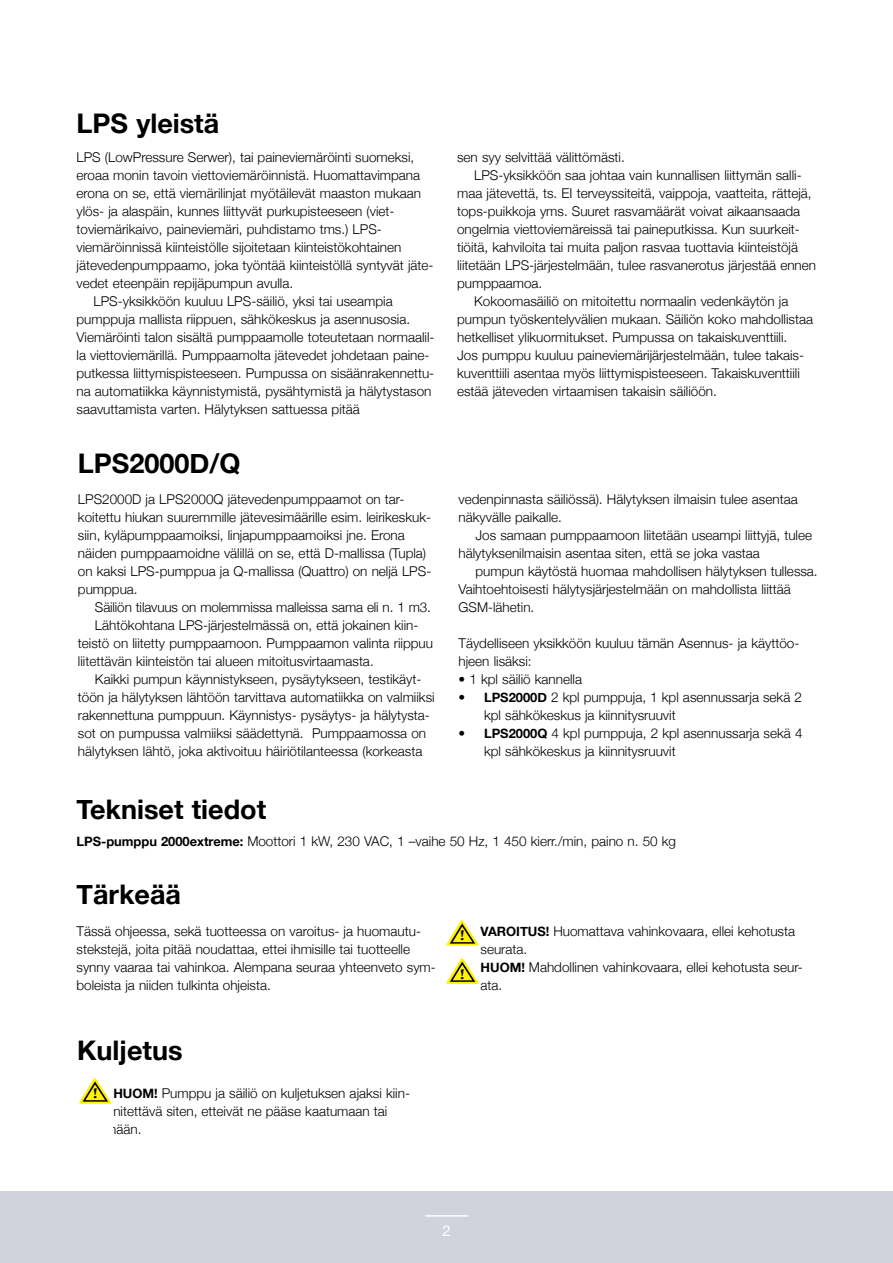
<style>
.page{position:relative;width:893px;height:1263px;background:#fff}
.page>*{position:absolute;margin:0;border:0;box-sizing:border-box;transform-origin:0 0}
.t1{font:700 27px "Helvetica Neue";color:#000}
.t2{font:15px "Helvetica Neue";color:#fff}
.t3{font:700 14.25px "Palatino";color:#000;scale:1.26 1}
.t4{font:300 13.5px/18px "Helvetica Neue";color:#000}
.s1{font-weight:700;font-size:12.9px}
</style>
<div class="page">
<div style="left:0;top:1191px;width:893px;height:72px;background:#d0d2dc"></div>
<hr style="left:425px;top:1215px;width:43px;height:1px;background:#fff">
<svg style="left:446px;top:920px;width:33px;height:26px"></svg>
<svg style="left:446px;top:958px;width:33px;height:26px"></svg>
<svg style="left:79px;top:1078px;width:33px;height:26px"></svg>
<h1 class="t1" style="left:77px;top:102px;width:144px">LPS yleistä</h1>
<p class="t4" style="left:77px;top:147px;width:339px">LPS (LowPressure Serwer), tai paineviemäröinti suomeksi,</p>
<p class="t4" style="left:77px;top:165px;width:345px">eroaa monin tavoin viettoviemäröinnistä. Huomattavimpana</p>
<p class="t4" style="left:77px;top:183px;width:346px">erona on se, että viemärilinjat myötäilevät maaston mukaan</p>
<p class="t4" style="left:77px;top:201px;width:320px">ylös- ja alaspäin, kunnes liittyvät purkupisteeseen (viet-</p>
<p class="t4" style="left:77px;top:219px;width:307px">toviemärikaivo, paineviemäri, puhdistamo tms.) LPS-</p>
<p class="t4" style="left:77px;top:237px;width:326px">viemäröinnissä kiinteistölle sijoitetaan kiinteistökohtainen</p>
<p class="t4" style="left:77px;top:255px;width:358px">jätevedenpumppaamo, joka työntää kiinteistöllä syntyvät jäte-</p>
<p class="t4" style="left:77px;top:273px;width:218px">vedet eteenpäin repijäpumpun avulla.</p>
<p class="t4" style="left:94px;top:291px;width:301px">LPS-yksikköön kuuluu LPS-säiliö, yksi tai useampia</p>
<p class="t4" style="left:77px;top:309px;width:335px">pumppuja mallista riippuen, sähkökeskus ja asennusosia.</p>
<p class="t4" style="left:77px;top:327px;width:360px">Viemäröinti talon sisältä pumppaamolle toteutetaan normaalil-</p>
<p class="t4" style="left:77px;top:345px;width:354px">la viettoviemärillä. Pumppaamolta jätevedet johdetaan paine-</p>
<p class="t4" style="left:77px;top:363px;width:359px">putkessa liittymispisteeseen. Pumpussa on sisäänrakennettu-</p>
<p class="t4" style="left:77px;top:381px;width:356px">na automatiikka käynnistymistä, pysähtymistä ja hälytystason</p>
<p class="t4" style="left:77px;top:399px;width:285px">saavuttamista varten. Hälytyksen sattuessa pitää</p>
<h1 class="t1" style="left:78px;top:442px;width:164px">LPS2000D/Q</h1>
<p class="t4" style="left:78px;top:489px;width:355px">LPS2000D ja LPS2000Q jätevedenpumppaamot on tar&shy;koitettu hiukan suuremmille jätevesimäärille esim. leirikeskuk&shy;siin, kyläpumppaamoiksi, linjapumppaamoiksi jne. Erona näiden pumppaamoidne välillä on se, että D-mallissa (Tupla) on kaksi LPS-pumppua ja Q-mallissa (Quattro) on neljä LPS&shy;pumppua.</p>
<p class="t4" style="left:95px;top:597px;width:337px">Säiliön tilavuus on molemmissa malleissa sama eli n. 1 m3.</p>
<p class="t4" style="left:95px;top:615px;width:325px">Lähtökohtana LPS-järjestelmässä on, että jokainen kiin-</p>
<p class="t4" style="left:78px;top:633px;width:357px">teistö on liitetty pumppaamoon. Pumppaamon valinta riippuu</p>
<p class="t4" style="left:78px;top:651px;width:297px">liitettävän kiinteistön tai alueen mitoitusvirtaamasta.</p>
<p class="t4" style="left:95px;top:669px;width:328px">Kaikki pumpun käynnistykseen, pysäytykseen, testikäyt-</p>
<p class="t4" style="left:78px;top:687px;width:358px">töön ja hälytyksen lähtöön tarvittava automatiikka on valmiiksi</p>
<p class="t4" style="left:78px;top:705px;width:353px">rakennettuna pumppuun. Käynnistys- pysäytys- ja hälytysta-</p>
<p class="t4" style="left:78px;top:723px;width:350px">sot on pumpussa valmiiksi säädettynä. Pumppaamossa on</p>
<p class="t4" style="left:78px;top:741px;width:346px">hälytyksen lähtö, joka aktivoituu häiriötilanteessa (korkeasta</p>
<p class="t4" style="left:457px;top:147px;width:169px">sen syy selvittää välittömästi.</p>
<p class="t4" style="left:474px;top:165px;width:329px">LPS-yksikköön saa johtaa vain kunnallisen liittymän salli-</p>
<p class="t4" style="left:457px;top:183px;width:356px">maa jätevettä, ts. EI terveyssiteitä, vaippoja, vaatteita, rättejä,</p>
<p class="t4" style="left:457px;top:201px;width:344px">tops-puikkoja yms. Suuret rasvamäärät voivat aikaansaada</p>
<p class="t4" style="left:457px;top:219px;width:344px">ongelmia viettoviemäreissä tai paineputkissa. Kun suurkeit-</p>
<p class="t4" style="left:457px;top:237px;width:342px">tiöitä, kahviloita tai muita paljon rasvaa tuottavia kiinteistöjä</p>
<p class="t4" style="left:457px;top:255px;width:360px">liitetään LPS-järjestelmään, tulee rasvanerotus järjestää ennen</p>
<p class="t4" style="left:457px;top:273px;width:87px">pumppaamoa.</p>
<p class="t4" style="left:474px;top:291px;width:316px">Kokoomasäiliö on mitoitettu normaalin vedenkäytön ja</p>
<p class="t4" style="left:457px;top:309px;width:357px">pumpun työskentelyvälien mukaan. Säiliön koko mahdollistaa</p>
<p class="t4" style="left:457px;top:327px;width:332px">hetkelliset ylikuormitukset. Pumpussa on takaiskuventtiili.</p>
<p class="t4" style="left:457px;top:345px;width:348px">Jos pumppu kuuluu paineviemärijärjestelmään, tulee takais-</p>
<p class="t4" style="left:457px;top:363px;width:344px">kuventtiili asentaa myös liittymispisteeseen. Takaiskuventtiili</p>
<p class="t4" style="left:457px;top:381px;width:261px">estää jäteveden virtaamisen takaisin säiliöön.</p>
<p class="t4" style="left:459px;top:489px;width:341px">vedenpinnasta säiliössä). Hälytyksen ilmaisin tulee asentaa näkyvälle paikalle.</p>
<p class="t4" style="left:459px;top:525px;width:355px;text-indent:17px">Jos samaan pumppaamoon liitetään useampi liittyjä, tulee hälytyksenilmaisin asentaa siten, että se joka vastaa</p>
<p class="t4" style="left:459px;top:561px;width:361px;text-indent:17px">pumpun käytöstä huomaa mahdollisen hälytyksen tullessa.<br>Vaihtoehtoisesti hälytysjärjestelmään on mahdollista liittää<br>GSM-lähetin.</p>
<p class="t4" style="left:459px;top:633px;width:342px">Täydelliseen yksikköön kuuluu tämän Asennus- ja käyttöo&shy;hjeen lisäksi:</p>
<p class="t4" style="left:459px;top:669px;width:125px">• 1 kpl säiliö kannella</p>
<p class="t4" style="left:484px;top:687px;width:319px;text-indent:-26px">• <span class="s1">LPS2000D</span> 2 kpl pumppuja, 1 kpl asennussarja sekä 2 kpl sähkökeskus ja kiinnitysruuvit</p>
<p class="t4" style="left:484px;top:723px;width:320px;text-indent:-26px">• <span class="s1">LPS2000Q</span> 4 kpl pumppuja, 2 kpl asennussarja sekä 4 kpl sähkökeskus ja kiinnitysruuvit</p>
<h1 class="t1" style="left:77px;top:788px;width:191px">Tekniset tiedot</h1>
<p class="t4" style="left:77px;top:831px;width:601px"><span class="s1">LPS-pumppu 2000extreme:</span> Moottori 1 kW, 230 VAC, 1 –vaihe 50 Hz, 1 450 kierr./min, paino n. 50 kg</p>
<h1 class="t1" style="left:77px;top:873px;width:106px">Tärkeää</h1>
<p class="t4" style="left:77px;top:921px;width:361px">Tässä ohjeessa, sekä tuotteessa on varoitus- ja huomautu&shy;stekstejä, joita pitää noudattaa, ettei ihmisille tai tuotteelle synny vaaraa tai vahinkoa. Alempana seuraa yhteenveto sym&shy;boleista ja niiden tulkinta ohjeista.</p>
<p class="t4" style="left:480px;top:921px;width:324px"><span class="s1">VAROITUS!</span> Huomattava vahinkovaara, ellei kehotusta seurata.<br><span class="s1">HUOM!</span> Mahdollinen vahinkovaara, ellei kehotusta seur&shy;ata.</p>
<p class="t3" style="left:460px;top:923px;width:5px">!</p>
<p class="t3" style="left:460px;top:961px;width:5px">!</p>
<h1 class="t1" style="left:77px;top:1029px;width:107px">Kuljetus</h1>
<p class="t4" style="left:113px;top:1083px;width:298px"><span class="s1">HUOM!</span> Pumppu ja säiliö on kuljetuksen ajaksi kiin-</p>
<p class="t4" style="left:113px;top:1101px;width:276px">nitettävä siten, etteivät ne pääse kaatumaan tai</p>
<p class="t4" style="left:77px;top:1119px;width:66px">pyörimään.</p>
<p class="t3" style="left:93px;top:1081px;width:5px">!</p>
<p class="t2" style="left:443px;top:1219px;width:10px">2</p>
</div>
